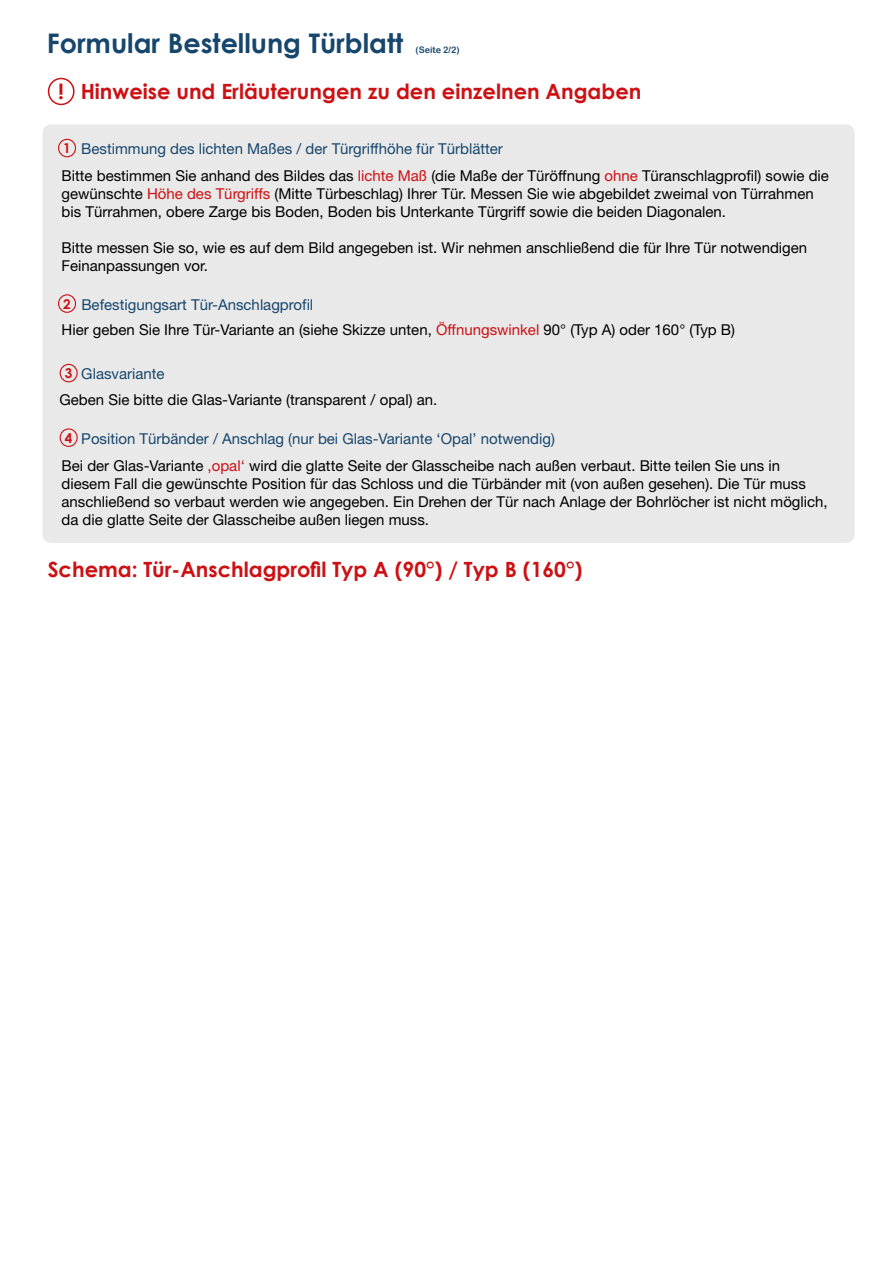
<style>
.page{position:relative;width:893px;height:1263px;background:#fff}
.page>*{position:absolute;margin:0;border:0;box-sizing:border-box;transform-origin:0 0}
.t1{font:700 27px "Century Gothic";color:#17466d}
.t2{font:700 21px "Century Gothic";color:#cd1013}
.t3{font:15px/18px "Helvetica Neue";color:#000}
.t4{font:15px "Helvetica Neue";color:#17466d}
.t5{font:700 13.5px "Century Gothic";color:#cd1013}
.t6{font:9px "Arial Rounded MT Bold";color:#17466d}
.s1{font-family:"Century Gothic";font-weight:700;font-size:13.5px;color:#cd1013}
.s2{color:#cd1013}
</style>
<div class="page">
<div style="left:48px;top:78px;width:27px;height:27px;border:2px solid #cd1013;border-radius:50%"></div>
<div style="left:43px;top:124px;width:812px;height:419px;background:#e9e9e9;border-radius:9px"></div>
<div style="left:58px;top:139px;width:18px;height:18px;border:1px solid #cd1013;border-radius:50%"></div>
<div style="left:60px;top:428px;width:18px;height:19px;border:1px solid #cd1013;border-radius:50%"></div>
<div style="left:60px;top:364px;width:18px;height:18px;border:1px solid #cd1013;border-radius:50%"></div>
<div style="left:58px;top:294px;width:18px;height:19px;border:1px solid #cd1013;border-radius:50%"></div>
<h1 class="t1" style="left:47px;top:23px;width:358px">Formular Bestellung Türblatt</h1>
<p class="t6" style="left:415px;top:45px;width:46px">(Seite 2/2)</p>
<h2 class="t2" style="left:58px;top:76px;width:585px">! Hinweise und Erläuterungen zu den einzelnen Angaben</h2>
<p class="t4" style="left:63px;top:139px;width:441px"><span class="s1">1</span> Bestimmung des lichten Maßes / der Türgriffhöhe für Türblätter</p>
<p class="t3" style="left:62px;top:166px;width:769px">Bitte bestimmen Sie anhand des Bildes das <span class="s2">lichte Maß</span> (die Maße der Türöffnung <span class="s2">ohne</span> Türanschlagprofil) sowie die gewünschte <span class="s2">Höhe des Türgriffs</span> (Mitte Türbeschlag) Ihrer Tür. Messen Sie wie abgebildet zweimal von Türrahmen bis Türrahmen, obere Zarge bis Boden, Boden bis Unterkante Türgriff sowie die beiden Diagonalen.</p>
<p class="t3" style="left:62px;top:238px;width:747px">Bitte messen Sie so, wie es auf dem Bild angegeben ist. Wir nehmen anschließend die für Ihre Tür notwendigen<br>Feinanpassungen vor.</p>
<p class="t4" style="left:63px;top:296px;width:252px"><span class="s1">2</span> Befestigungsart Tür-Anschlagprofil</p>
<p class="t3" style="left:62px;top:321px;width:675px">Hier geben Sie Ihre Tür-Variante an (siehe Skizze unten, <span class="s2">Öffnungswinkel</span> 90° (Typ A) oder 160° (Typ B)</p>
<p class="t5" style="left:65px;top:363px;width:9px">3</p>
<p class="t4" style="left:81px;top:365px;width:85px">Glasvariante</p>
<p class="t3" style="left:59px;top:390px;width:379px">Geben Sie bitte die Glas-Variante (transparent / opal) an.</p>
<p class="t4" style="left:65px;top:430px;width:492px"><span class="s1">4</span> Position Türbänder / Anschlag (nur bei Glas-Variante ‘Opal’ notwendig)</p>
<p class="t3" style="left:62px;top:456px;width:768px">Bei der Glas-Variante <span class="s2">‚opal‘</span> wird die glatte Seite der Glasscheibe nach außen verbaut. Bitte teilen Sie uns in diesem Fall die gewünschte Position für das Schloss und die Türbänder mit (von außen gesehen). Die Tür muss anschließend so verbaut werden wie angegeben. Ein Drehen der Tür nach Anlage der Bohrlöcher ist nicht möglich, da die glatte Seite der Glasscheibe außen liegen muss.</p>
<h2 class="t2" style="left:48px;top:554px;width:536px">Schema: Tür-Anschlagprofil Typ A (90°) / Typ B (160°)</h2>
</div>
